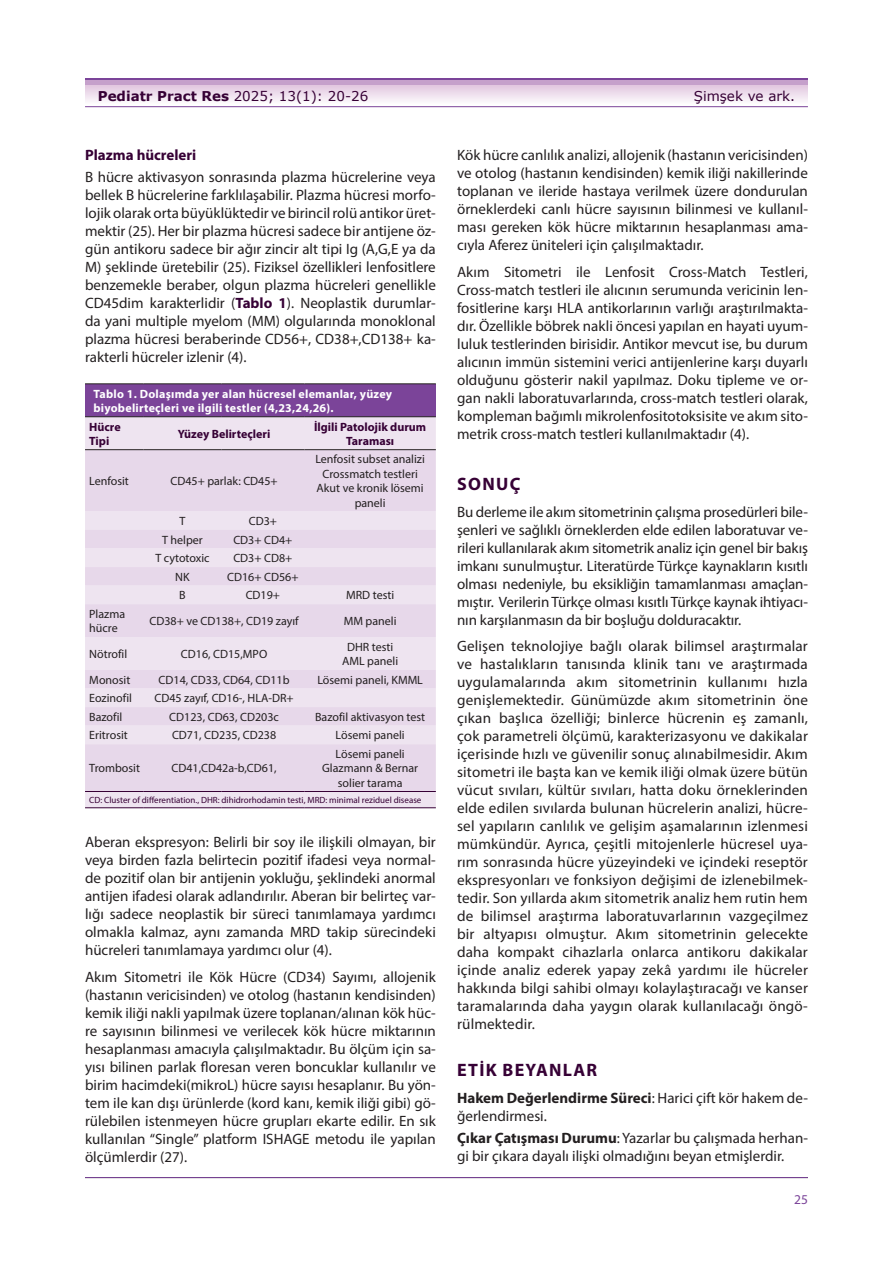
<style>
.page{position:relative;width:893px;height:1263px;background:#fff}
.page>*{position:absolute;margin:0;border:0;box-sizing:border-box;transform-origin:0 0}
.Metin_Başlıkları{font:700 18px "Myriad Pro";letter-spacing:.07em;color:#360035}
.Ana_Metin{font:15px/18px "Myriad Pro";color:#231f20;text-align:justify}
.Ara_Başlıklar{font:700 15px "Myriad Pro";color:#360035}
.t1{font:13.5px "Verdana";color:#360035}
.t2{font:13.5px "Myriad Pro";color:#7b4499}
.Tablo{font:12px/14.4px "Myriad Pro";color:#231f20;text-align:center}
.Tablobaşlık{font:700 12px/14.4px "Myriad Pro";letter-spacing:.02em;color:#fff}
.Tablo_2{font:700 12px/14.4px "Myriad Pro";color:#360035;text-align:center}
.Tablo_3{font:9px "Myriad Pro";color:#360035}
.s1{font-weight:700}
.s2{font-weight:700;color:#360035}
</style>
<div class="page">
<hr style="left:85px;top:79px;width:723px;height:2px;background:#7b4499">
<hr style="left:85px;top:81px;width:723px;height:4px;background:#c5a0cb">
<svg style="left:85px;top:85px;width:723px;height:16px;background:#ecdceb"></svg>
<hr style="left:85px;top:106px;width:723px;height:1px;background:#7b4499">
<hr style="left:85px;top:1177px;width:723px;height:1px;background:#7b4499">
<div style="left:85px;top:384px;width:351px;height:33px;background:#7b4499"></div>
<div style="left:85px;top:417px;width:351px;height:390px;background:#eee4f0"></div>
<svg style="left:85px;top:450px;width:351px;height:341px;background:#e9dcec"></svg>
<hr style="left:85px;top:384px;width:59px;height:1px;background:#231f20">
<hr style="left:144px;top:384px;width:77px;height:1px;background:#231f20">
<hr style="left:221px;top:384px;width:83px;height:1px;background:#231f20">
<hr style="left:304px;top:384px;width:132px;height:1px;background:#231f20">
<hr style="left:85px;top:416px;width:59px;height:1px;background:#231f20">
<hr style="left:144px;top:416px;width:77px;height:1px;background:#231f20">
<hr style="left:221px;top:416px;width:83px;height:1px;background:#231f20">
<hr style="left:304px;top:416px;width:132px;height:1px;background:#231f20">
<hr style="left:85px;top:449px;width:59px;height:1px;background:#231f20">
<hr style="left:144px;top:449px;width:77px;height:1px;background:#231f20">
<hr style="left:221px;top:449px;width:83px;height:1px;background:#231f20">
<hr style="left:304px;top:449px;width:132px;height:1px;background:#231f20">
<hr style="left:85px;top:791px;width:59px;height:1px;background:#360035">
<hr style="left:144px;top:791px;width:77px;height:1px;background:#360035">
<hr style="left:221px;top:791px;width:83px;height:1px;background:#360035">
<hr style="left:304px;top:791px;width:132px;height:1px;background:#360035">
<hr style="left:85px;top:807px;width:59px;height:1px;background:#360035">
<hr style="left:144px;top:807px;width:77px;height:1px;background:#360035">
<hr style="left:221px;top:807px;width:83px;height:1px;background:#360035">
<hr style="left:304px;top:807px;width:132px;height:1px;background:#360035">
<p class="t1" style="left:98px;top:87px;width:272px"><span class="s1">Pediatr Pract Res</span> 2025; 13(1): 20-26</p>
<p class="t1" style="left:694px;top:87px;width:103px">Şimşek ve ark.</p>
<p class="Ara_Başlıklar" style="left:85px;top:145px;width:113px">Plazma hücreleri</p>
<p class="Ana_Metin" style="left:85px;top:168px;width:352px">B hücre aktivasyon sonrasında plazma hücrelerine veya bellek B hücrelerine farklılaşabilir. Plazma hücresi morfo&shy;lojik olarak orta büyüklüktedir ve birincil rolü antikor üret&shy;mektir (25). Her bir plazma hücresi sadece bir antijene öz&shy;gün antikoru sadece bir ağır zincir alt tipi Ig (A,G,E ya da M) şeklinde üretebilir (25). Fiziksel özellikleri lenfositlere benzemekle beraber, olgun plazma hücreleri genellikle CD45dim karakterlidir (<span class="s2">Tablo 1</span>). Neoplastik durumlar&shy;da yani multiple myelom (MM) olgularında monoklonal plazma hücresi beraberinde CD56+, CD38+,CD138+ ka&shy;rakterli hücreler izlenir (4).</p>
<p class="Tablobaşlık" style="left:94px;top:386px;width:300px">Tablo 1. Dolaşımda yer alan hücresel elemanlar, yüzey biyobelirteçleri ve ilgili testler (4,23,24,26).</p>
<p class="Tablo_2" style="left:89px;top:419px;width:33px">Hücre</p>
<p class="Tablo_2" style="left:89px;top:433px;width:22px">Tipi</p>
<p class="Tablo_2" style="left:178px;top:426px;width:94px">Yüzey Belirteçleri</p>
<p class="Tablo_2" style="left:314px;top:419px;width:114px">İlgili Patolojik durum<br>Taraması</p>
<p class="Tablo" style="left:89px;top:474px;width:41px">Lenfosit</p>
<p class="Tablo" style="left:170px;top:474px;width:109px">CD45+ parlak: CD45+</p>
<p class="Tablo" style="left:315px;top:452px;width:111px">Lenfosit subset analizi</p>
<p class="Tablo" style="left:322px;top:466px;width:97px">Crossmatch testleri</p>
<p class="Tablo" style="left:317px;top:481px;width:109px">Akut ve kronik lösemi paneli</p>
<p class="Tablo" style="left:180px;top:514px;width:7px">T</p>
<p class="Tablo" style="left:249px;top:514px;width:30px">CD3+</p>
<p class="Tablo" style="left:162px;top:532px;width:42px">T helper</p>
<p class="Tablo" style="left:233px;top:532px;width:61px">CD3+ CD4+</p>
<p class="Tablo" style="left:155px;top:551px;width:56px">T cytotoxic</p>
<p class="Tablo" style="left:233px;top:551px;width:61px">CD3+ CD8+</p>
<p class="Tablo" style="left:175px;top:569px;width:16px">NK</p>
<p class="Tablo" style="left:227px;top:569px;width:73px">CD16+ CD56+</p>
<p class="Tablo" style="left:179px;top:588px;width:8px">B</p>
<p class="Tablo" style="left:246px;top:588px;width:36px">CD19+</p>
<p class="Tablo" style="left:346px;top:588px;width:50px">MRD testi</p>
<p class="Tablo" style="left:89px;top:606px;width:37px;text-align:left">Plazma hücre</p>
<p class="Tablo" style="left:149px;top:614px;width:151px">CD38+ ve CD138+, CD19 zayıf</p>
<p class="Tablo" style="left:344px;top:614px;width:54px">MM paneli</p>
<p class="Tablo" style="left:89px;top:647px;width:39px">Nötrofil</p>
<p class="Tablo" style="left:181px;top:647px;width:88px">CD16, CD15,MPO</p>
<p class="Tablo" style="left:347px;top:639px;width:48px">DHR testi</p>
<p class="Tablo" style="left:342px;top:654px;width:58px">AML paneli</p>
<p class="Tablo" style="left:89px;top:672px;width:43px">Monosit</p>
<p class="Tablo" style="left:159px;top:672px;width:132px">CD14, CD33, CD64, CD11b</p>
<p class="Tablo" style="left:317px;top:672px;width:107px">Lösemi paneli, KMML</p>
<p class="Tablo" style="left:89px;top:691px;width:44px">Eozinofil</p>
<p class="Tablo" style="left:154px;top:691px;width:141px">CD45 zayıf, CD16-, HLA-DR+</p>
<p class="Tablo" style="left:89px;top:709px;width:35px">Bazofil</p>
<p class="Tablo" style="left:169px;top:709px;width:111px">CD123, CD63, CD203c</p>
<p class="Tablo" style="left:315px;top:709px;width:112px">Bazofil aktivasyon test</p>
<p class="Tablo" style="left:89px;top:728px;width:40px">Eritrosit</p>
<p class="Tablo" style="left:172px;top:728px;width:106px">CD71, CD235, CD238</p>
<p class="Tablo" style="left:336px;top:728px;width:71px">Lösemi paneli</p>
<p class="Tablo" style="left:89px;top:761px;width:52px">Trombosit</p>
<p class="Tablo" style="left:171px;top:761px;width:107px">CD41,CD42a-b,CD61,</p>
<p class="Tablo" style="left:336px;top:746px;width:71px">Lösemi paneli</p>
<p class="Tablo" style="left:322px;top:761px;width:97px">Glazmann &amp; Bernar solier tarama</p>
<p class="Tablo_3" style="left:89px;top:794px;width:334px">CD: Cluster of differentiation., DHR: dihidrorhodamin testi, MRD: minimal reziduel disease</p>
<p class="Ana_Metin" style="left:85px;top:833px;width:352px">Aberan ekspresyon: Belirli bir soy ile ilişkili olmayan, bir veya birden fazla belirtecin pozitif ifadesi veya normal&shy;de pozitif olan bir antijenin yokluğu, şeklindeki anormal antijen ifadesi olarak adlandırılır. Aberan bir belirteç var&shy;lığı sadece neoplastik bir süreci tanımlamaya yardımcı olmakla kalmaz, aynı zamanda MRD takip sürecindeki hücreleri tanımlamaya yardımcı olur (4).</p>
<p class="Ana_Metin" style="left:85px;top:967px;width:352px">Akım Sitometri ile Kök Hücre (CD34) Sayımı, allojenik (hastanın vericisinden) ve otolog (hastanın kendisinden) kemik iliği nakli yapılmak üzere toplanan/alınan kök hüc&shy;re sayısının bilinmesi ve verilecek kök hücre miktarının hesaplanması amacıyla çalışılmaktadır. Bu ölçüm için sa&shy;yısı bilinen parlak floresan veren boncuklar kullanılır ve birim hacimdeki(mikroL) hücre sayısı hesaplanır. Bu yön&shy;tem ile kan dışı ürünlerde (kord kanı, kemik iliği gibi) gö&shy;rülebilen istenmeyen hücre grupları ekarte edilir. En sık kullanılan “Single” platform ISHAGE metodu ile yapılan ölçümlerdir (27).</p>
<p class="Ana_Metin" style="left:457px;top:146px;width:352px">Kök hücre canlılık analizi, allojenik (hastanın vericisinden) ve otolog (hastanın kendisinden) kemik iliği nakillerinde toplanan ve ileride hastaya verilmek üzere dondurulan örneklerdeki canlı hücre sayısının bilinmesi ve kullanıl&shy;ması gereken kök hücre miktarının hesaplanması ama&shy;cıyla Aferez üniteleri için çalışılmaktadır.</p>
<p class="Ana_Metin" style="left:457px;top:262px;width:352px">Akım Sitometri ile Lenfosit Cross-Match Testleri, Cross-match testleri ile alıcının serumunda vericinin len&shy;fositlerine karşı HLA antikorlarının varlığı araştırılmakta&shy;dır. Özellikle böbrek nakli öncesi yapılan en hayati uyum&shy;luluk testlerinden birisidir. Antikor mevcut ise, bu durum alıcının immün sistemini verici antijenlerine karşı duyarlı olduğunu gösterir nakil yapılmaz. Doku tipleme ve or&shy;gan nakli laboratuvarlarında, cross-match testleri olarak, kompleman bağımlı mikrolenfositotoksisite ve akım sito&shy;metrik cross-match testleri kullanılmaktadır (4).</p>
<p class="Metin_Başlıkları" style="left:457px;top:472px;width:65px">SONUÇ</p>
<p class="Ana_Metin" style="left:457px;top:502px;width:352px">Bu derleme ile akım sitometrinin çalışma prosedürleri bile&shy;şenleri ve sağlıklı örneklerden elde edilen laboratuvar ve&shy;rileri kullanılarak akım sitometrik analiz için genel bir bakış imkanı sunulmuştur. Literatürde Türkçe kaynakların kısıtlı olması nedeniyle, bu eksikliğin tamamlanması amaçlan&shy;mıştır. Verilerin Türkçe olması kısıtlı Türkçe kaynak ihtiyacı&shy;nın karşılanmasın da bir boşluğu dolduracaktır.</p>
<p class="Ana_Metin" style="left:457px;top:637px;width:352px">Gelişen teknolojiye bağlı olarak bilimsel araştırmalar ve hastalıkların tanısında klinik tanı ve araştırmada uygulamalarında akım sitometrinin kullanımı hızla genişlemektedir. Günümüzde akım sitometrinin öne çıkan başlıca özelliği; binlerce hücrenin eş zamanlı, çok parametreli ölçümü, karakterizasyonu ve dakikalar içerisinde hızlı ve güvenilir sonuç alınabilmesidir. Akım sitometri ile başta kan ve kemik iliği olmak üzere bütün vücut sıvıları, kültür sıvıları, hatta doku örneklerinden elde edilen sıvılarda bulunan hücrelerin analizi, hücre&shy;sel yapıların canlılık ve gelişim aşamalarının izlenmesi mümkündür. Ayrıca, çeşitli mitojenlerle hücresel uya&shy;rım sonrasında hücre yüzeyindeki ve içindeki reseptör ekspresyonları ve fonksiyon değişimi de izlenebilmek&shy;tedir. Son yıllarda akım sitometrik analiz hem rutin hem de bilimsel araştırma laboratuvarlarının vazgeçilmez bir altyapısı olmuştur. Akım sitometrinin gelecekte daha kompakt cihazlarla onlarca antikoru dakikalar içinde analiz ederek yapay zekâ yardımı ile hücreler hakkında bilgi sahibi olmayı kolaylaştıracağı ve kanser taramalarında daha yaygın olarak kullanılacağı öngö&shy;rülmektedir.</p>
<p class="Metin_Başlıkları" style="left:457px;top:1058px;width:141px">ETIK BEYANLAR</p>
<p class="Ana_Metin" style="left:457px;top:1088px;width:352px"><span class="s1">Hakem Değerlendirme Süreci</span>: Harici çift kör hakem de&shy;ğerlendirmesi.</p>
<p class="Ana_Metin" style="left:457px;top:1129px;width:352px"><span class="s1">Çıkar Çatışması Durumu</span>: Yazarlar bu çalışmada herhan&shy;gi bir çıkara dayalı ilişki olmadığını beyan etmişlerdir.</p>
<p class="t2" style="left:794px;top:1191px;width:15px">25</p>
</div>
